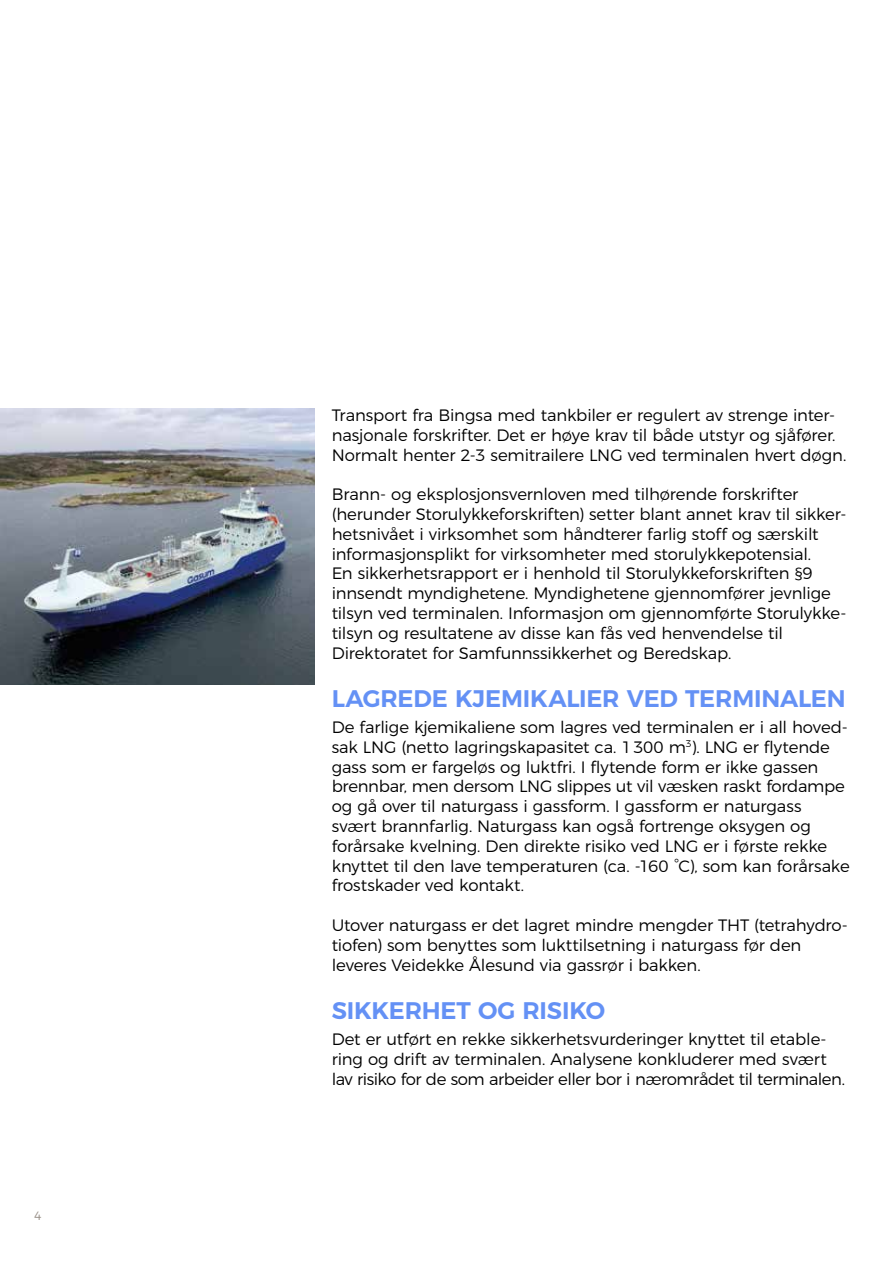
<style>
.page{position:relative;width:893px;height:1263px;background:#fff}
.page>*{position:absolute;margin:0;border:0;box-sizing:border-box;transform-origin:0 0}
.t1{font:600 24px "Montserrat";letter-spacing:-.01em;color:#6491f5}
.t2{font:300 16.5px/19.8px "Montserrat";letter-spacing:-.01em;color:#000}
.t3{font:300 12px "Montserrat";color:#948b83}
</style>
<div class="page">
<img style="left:0;top:408px;width:315px;height:277px">
<p class="t3" style="left:34px;top:1207px;width:9px">4</p>
<p class="t2" style="left:332px;top:404px;width:516px">Transport fra Bingsa med tankbiler er regulert av strenge inter&shy;nasjonale forskrifter. Det er høye krav til både utstyr og sjåfører.<br>Normalt henter 2-3 semitrailere LNG ved terminalen hvert døgn.</p>
<p class="t2" style="left:332px;top:483px;width:516px">Brann- og eksplosjonsvernloven med tilhørende forskrifter (herunder Storulykkeforskriften) setter blant annet krav til sikker&shy;hetsnivået i virksomhet som håndterer farlig stoff og særskilt informasjonsplikt for virksomheter med storulykkepotensial.<br>En sikkerhetsrapport er i henhold til Storulykkeforskriften §9 innsendt myndighetene. Myndighetene gjennomfører jevnlige tilsyn ved terminalen. Informasjon om gjennomførte Storulykke&shy;tilsyn og resultatene av disse kan fås ved henvendelse til Direktoratet for Samfunnssikkerhet og Beredskap.</p>
<h1 class="t1" style="left:332px;top:679px;width:515px">LAGREDE KJEMIKALIER VED TERMINALEN</h1>
<p class="t2" style="left:332px;top:716px;width:520px">De farlige kjemikaliene som lagres ved terminalen er i all hoved&shy;sak LNG (netto lagringskapasitet ca. 1 300 m<sup>3</sup>). LNG er flytende gass som er fargeløs og luktfri. I flytende form er ikke gassen brennbar, men dersom LNG slippes ut vil væsken raskt fordampe og gå over til naturgass i gassform. I gassform er naturgass svært brannfarlig. Naturgass kan også fortrenge oksygen og forårsake kvelning. Den direkte risiko ved LNG er i første rekke knyttet til den lave temperaturen (ca. -160 °C), som kan forårsake frostskader ved kontakt.</p>
<p class="t2" style="left:332px;top:914px;width:518px">Utover naturgass er det lagret mindre mengder THT (tetrahydro&shy;tiofen) som benyttes som lukttilsetning i naturgass før den leveres Veidekke Ålesund via gassrør i bakken.</p>
<h1 class="t1" style="left:332px;top:991px;width:275px">SIKKERHET OG RISIKO</h1>
<p class="t2" style="left:332px;top:1028px;width:515px">Det er utført en rekke sikkerhetsvurderinger knyttet til etable&shy;ring og drift av terminalen. Analysene konkluderer med svært lav risiko for de som arbeider eller bor i nærområdet til terminalen.</p>
</div>
